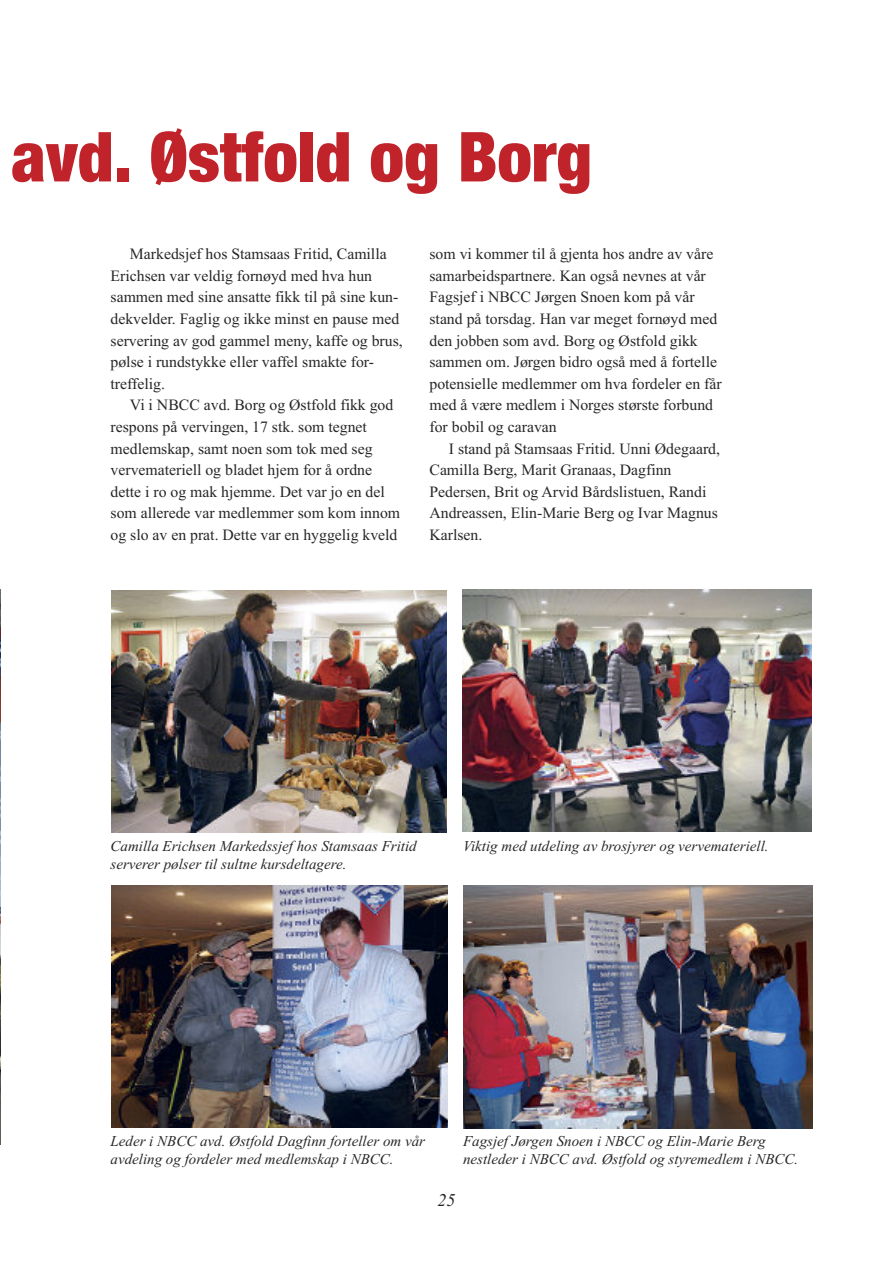
<style>
.page{position:relative;width:893px;height:1263px;background:#fff}
.page>*{position:absolute;margin:0;border:0;box-sizing:border-box;transform-origin:0 0}
.t1{font:900 condensed 69px "Helvetica Neue";color:#c0242a}
.t2{font:italic 18px "Times New Roman";color:#272627}
.t3{font:15.75px/21.6px "Times New Roman";color:#272627}
.t4{font:italic 15px/18px "Times New Roman";color:#272627}
</style>
<div class="page">
<img style="left:0;top:590px;width:1px;height:555px">
<img style="left:112px;top:886px;width:336px;height:242px">
<img style="left:463px;top:885px;width:350px;height:243px">
<img style="left:462px;top:590px;width:350px;height:242px">
<img style="left:112px;top:591px;width:335px;height:241px">
<h1 class="t1" style="left:11px;top:114px;width:582px">avd. Østfold og Borg</h1>
<p class="t3" style="left:111px;top:243px;width:294px;text-indent:19px">Markedsjef hos Stamsaas Fritid, Camilla Erichsen var veldig fornøyd med hva hun sammen med sine ansatte fikk til på sine kun&shy;dekvelder. Faglig og ikke minst en pause med servering av god gammel meny, kaffe og brus, pølse i rundstykke eller vaffel smakte for&shy;treffelig.</p>
<p class="t3" style="left:111px;top:394px;width:291px;text-indent:19px">Vi i NBCC avd. Borg og Østfold fikk god respons på vervingen, 17 stk. som tegnet medlemskap, samt noen som tok med seg vervemateriell og bladet hjem for å ordne dette i ro og mak hjemme. Det var jo en del som allerede var medlemmer som kom innom og slo av en prat. Dette var en hyggelig kveld</p>
<p class="t3" style="left:429px;top:243px;width:294px">som vi kommer til å gjenta hos andre av våre samarbeidspartnere. Kan også nevnes at vår Fagsjef i NBCC Jørgen Snoen kom på vår stand på torsdag. Han var meget fornøyd med den jobben som avd. Borg og Østfold gikk sammen om. Jørgen bidro også med å fortelle potensielle medlemmer om hva fordeler en får med å være medlem i Norges største forbund for bobil og caravan</p>
<p class="t3" style="left:429px;top:437px;width:292px;text-indent:19px">I stand på Stamsaas Fritid. Unni Ødegaard, Camilla Berg, Marit Granaas, Dagfinn Pedersen, Brit og Arvid Bårdslistuen, Randi Andreassen, Elin-Marie Berg og Ivar Magnus Karlsen.</p>
<p class="t4" style="left:111px;top:836px;width:308px">Camilla Erichsen Markedssjef hos Stamsaas Fritid serverer pølser til sultne kursdeltagere.</p>
<p class="t4" style="left:463px;top:836px;width:307px">Viktig med utdeling av brosjyrer og vervemateriell.</p>
<p class="t4" style="left:111px;top:1132px;width:316px">Leder i NBCC avd. Østfold Dagfinn forteller om vår avdeling og fordeler med medlemskap i NBCC.</p>
<p class="t4" style="left:463px;top:1132px;width:337px">Fagsjef Jørgen Snoen i NBCC og Elin-Marie Berg nestleder i NBCC avd. Østfold og styremedlem i NBCC.</p>
<p class="t2" style="left:437px;top:1190px;width:19px">25</p>
</div>
